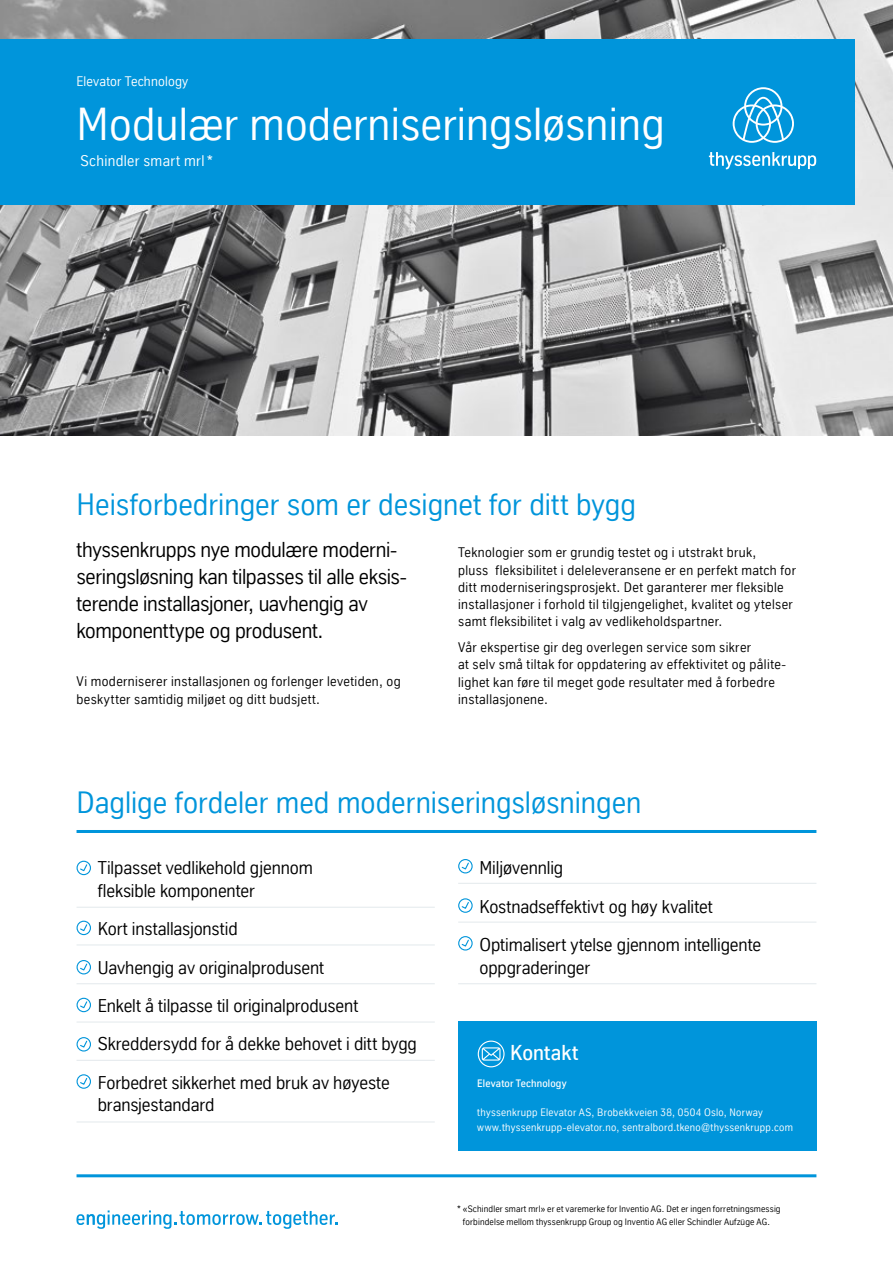
<style>
.page{position:relative;width:893px;height:1263px;background:#fff}
.page>*{position:absolute;margin:0;border:0;box-sizing:border-box;transform-origin:0 0}
.t1{font:45px "TK Type";letter-spacing:.005em;color:#fff}
.t2{font:30px "TK Type";color:#0095db}
.t3{font:21px/27px "TK Type";letter-spacing:-.02em;color:#000}
.t4{font:500 21px "TK Type";letter-spacing:.005em;color:#fff}
.t5{font:18px/38.4px "TK Type";letter-spacing:-.005em;color:#000}
.t6{font:15px "TK Type";letter-spacing:.02em;color:#fff}
.t7{font:13.5px/17.2px "TK Type";letter-spacing:.03em;color:#000}
.t8{font:13.5px "TK Type";letter-spacing:.015em;color:#fff}
.t9{font:10.5px/15px "TK Type";letter-spacing:.025em;color:#fff}
.t10{font:500 10.5px "TK Type";letter-spacing:.015em;color:#fff}
.t11{font:9px/12.8px "TK Type";letter-spacing:.015em;color:#000;text-align:center}
</style>
<div class="page">
<img style="left:0;top:0;width:893px;height:436px">
<div style="left:0;top:39px;width:855px;height:165px;background:#0095db"></div>
<svg style="left:733px;top:87px;width:61px;height:56px"></svg>
<svg style="left:709px;top:152px;width:107px;height:17px"></svg>
<svg style="left:76px;top:1210px;width:261px;height:19px"></svg>
<hr style="left:77px;top:830px;width:739px;height:3px;background:#0095db">
<hr style="left:77px;top:907px;width:358px;height:1px;background:#e3e9ec">
<hr style="left:77px;top:944px;width:358px;height:1px;background:#e3e9ec">
<hr style="left:458px;top:883px;width:358px;height:1px;background:#e3e9ec">
<hr style="left:458px;top:922px;width:358px;height:1px;background:#e3e9ec">
<svg style="left:76px;top:860px;width:15px;height:16px"></svg>
<svg style="left:76px;top:960px;width:15px;height:15px"></svg>
<svg style="left:76px;top:920px;width:15px;height:16px"></svg>
<svg style="left:458px;top:898px;width:15px;height:15px"></svg>
<svg style="left:458px;top:859px;width:15px;height:15px"></svg>
<hr style="left:77px;top:983px;width:358px;height:1px;background:#e3e9ec">
<svg style="left:76px;top:997px;width:15px;height:16px"></svg>
<svg style="left:458px;top:936px;width:15px;height:15px"></svg>
<hr style="left:77px;top:1022px;width:358px;height:1px;background:#e3e9ec">
<svg style="left:76px;top:1037px;width:15px;height:15px"></svg>
<hr style="left:77px;top:1060px;width:358px;height:1px;background:#e3e9ec">
<hr style="left:458px;top:983px;width:358px;height:1px;background:#e3e9ec">
<svg style="left:76px;top:1074px;width:15px;height:15px"></svg>
<hr style="left:77px;top:1121px;width:358px;height:1px;background:#e3e9ec">
<hr style="left:77px;top:1174px;width:739px;height:3px;background:#0095db">
<div style="left:458px;top:1021px;width:358px;height:129px;background:#0095db"></div>
<svg style="left:478px;top:1040px;width:27px;height:27px"></svg>
<p class="t8" style="left:77px;top:74px;width:113px">Elevator Technology</p>
<h1 class="t1" style="left:77px;top:99px;width:590px">Modulær moderniseringsløsning</h1>
<p class="t6" style="left:80px;top:153px;width:134px">Schindler smart mrl *</p>
<h2 class="t2" style="left:77px;top:487px;width:561px">Heisforbedringer som er designet for ditt bygg</h2>
<h3 class="t3" style="left:77px;top:537px;width:332px">thyssenkrupps nye modulære moderni&shy;seringsløsning kan tilpasses til alle eksis&shy;terende installasjoner, uavhengig av komponenttype og produsent.</h3>
<p class="t7" style="left:77px;top:673px;width:326px">Vi moderniserer installasjonen og forlenger levetiden, og beskytter samtidig miljøet og ditt budsjett.</p>
<p class="t7" style="left:458px;top:544px;width:339px">Teknologier som er grundig testet og i utstrakt bruk,<br>pluss fleksibilitet i deleleveransene er en perfekt match for ditt moderniseringsprosjekt. Det garanterer mer fleksible installasjoner i forhold til tilgjengelighet, kvalitet og ytelser samt fleksibilitet i valg av vedlikeholdspartner.</p>
<p class="t7" style="left:458px;top:639px;width:329px">Vår ekspertise gir deg overlegen service som sikrer<br>at selv små tiltak for oppdatering av effektivitet og pålite&shy;lighet kan føre til meget gode resultater med å forbedre installasjonene.</p>
<h2 class="t2" style="left:77px;top:786px;width:566px">Daglige fordeler med moderniseringsløsningen</h2>
<h3 class="t5" style="left:98px;top:857px;width:217px;line-height:22.5px">Tilpasset vedlikehold gjennom fleksible komponenter</h3>
<h3 class="t5" style="left:98px;top:910px;width:321px">Kort installasjonstid<br>Uavhengig av originalprodusent<br>Enkelt å tilpasse til originalprodusent Skreddersydd for å dekke behovet i ditt bygg Forbedret sikkerhet med bruk av høyeste</h3>
<h3 class="t5" style="left:98px;top:1086px;width:118px">bransjestandard</h3>
<h3 class="t5" style="left:479px;top:849px;width:283px">Miljøvennlig<br>Kostnadseffektivt og høy kvalitet<br>Optimalisert ytelse gjennom intelligente</h3>
<h3 class="t5" style="left:479px;top:948px;width:112px">oppgraderinger</h3>
<h3 class="t4" style="left:510px;top:1041px;width:70px">Kontakt</h3>
<p class="t10" style="left:477px;top:1078px;width:91px">Elevator Technology</p>
<p class="t9" style="left:477px;top:1105px;width:317px">thyssenkrupp Elevator AS, Brobekkveien 38, 0504 Oslo, Norway www.thyssenkrupp-elevator.no, sentralbord.tkeno@thyssenkrupp.com</p>
<p class="t11" style="left:457px;top:1202px;width:325px">* «Schindler smart mrl» er et varemerke for Inventio AG. Det er ingen forretningsmessig forbindelse mellom thyssenkrupp Group og Inventio AG eller Schindler Aufzüge AG.</p>
</div>
